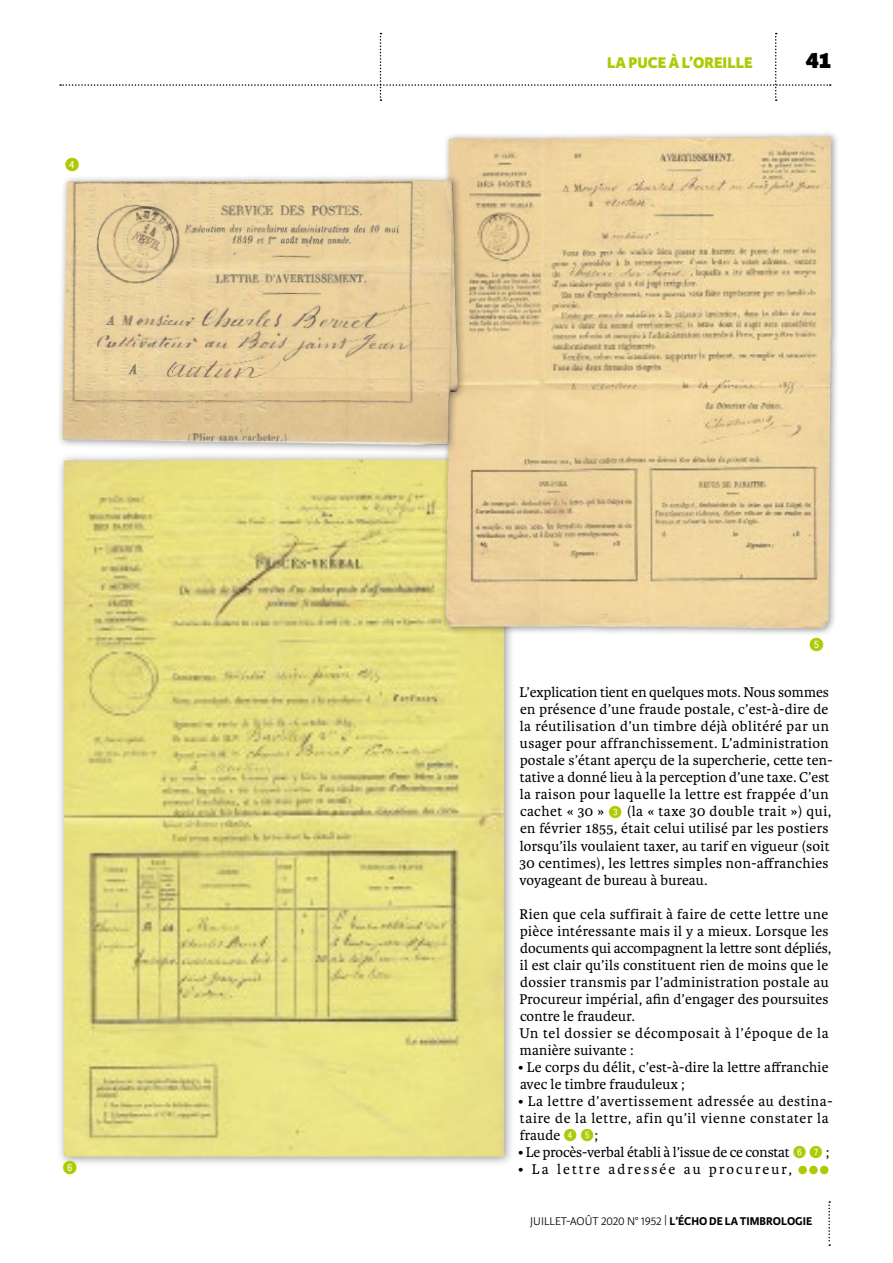
<style>
.page{position:relative;width:893px;height:1263px;background:#fff}
.page>*{position:absolute;margin:0;border:0;box-sizing:border-box;transform-origin:0 0}
.t1{font:800 24px "Karmina Sans";color:#000}
.t2{font:18px "Fyra Numeric Circle Closed";color:#afca05}
.t3{font:800 16.5px "Karmina Sans";color:#afca05}
.t4{font:15px/17px "Karmina";letter-spacing:.015em;color:#000}
.t5{font:15px/17px "Karmina";letter-spacing:.04em;color:#000}
.t6{font:15px "Karmina";letter-spacing:-.005em;color:#000}
.t7{font:15px "Karmina";letter-spacing:.14em;color:#000}
.t8{font:300 12px "Karmina Sans";color:#000}
.s1{font-family:"Fyra Numeric Circle Closed";font-size:16.5px;color:#afca05}
.s2{font-weight:700}
</style>
<div class="page">
<svg style="left:828px;top:1201px;width:2px;height:45px"></svg>
<svg style="left:60px;top:33px;width:771px;height:68px"></svg>
<div style="left:798px;top:1166px;width:9px;height:8px;background:#afca05;border-radius:50%"></div>
<div style="left:809px;top:1166px;width:9px;height:8px;background:#afca05;border-radius:50%"></div>
<div style="left:820px;top:1166px;width:8px;height:8px;background:#afca05;border-radius:50%"></div>
<div style="left:56px;top:452px;width:459px;height:715px;background:#000;opacity:.4"></div>
<img style="left:64px;top:459px;width:440px;height:698px">
<div style="left:440px;top:131px;width:399px;height:506px;background:#000;opacity:.4"></div>
<img style="left:445px;top:136px;width:387px;height:492px">
<div style="left:57px;top:174px;width:410px;height:280px;background:#000;opacity:.4"></div>
<img style="left:63px;top:180px;width:395px;height:266px">
<p class="t2" style="left:65px;top:154px;width:16px">4</p>
<p class="t2" style="left:63px;top:1157px;width:16px">6</p>
<p class="t3" style="left:607px;top:53px;width:147px">LA PUCE À L’OREILLE</p>
<h1 class="t1" style="left:806px;top:46px;width:27px">41</h1>
<p class="t2" style="left:809px;top:634px;width:16px">5</p>
<p class="t4" style="left:519px;top:684px;width:315px">L’explication tient en quelques mots. Nous sommes en présence d’une fraude postale, c’est-à-dire de la réutilisation d’un timbre déjà oblitéré par un usager pour affranchissement. L’administration postale s’étant aperçu de la supercherie, cette ten&shy;tative a donné lieu à la perception d’une taxe. C’est la raison pour laquelle la lettre est frappée d’un cachet « 30 » <span class="s1">3</span> (la « taxe 30 double trait ») qui, en février 1855, était celui utilisé par les postiers lorsqu’ils voulaient taxer, au tarif en vigueur (soit 30 centimes), les lettres simples non-affranchies voyageant de bureau à bureau.</p>
<p class="t4" style="left:519px;top:905px;width:314px">Rien que cela suffirait à faire de cette lettre une pièce intéressante mais il y a mieux. Lorsque les documents qui accompagnent la lettre sont dépliés, il est clair qu’ils constituent rien de moins que le dossier transmis par l’administration postale au Procureur impérial, afin d’engager des poursuites contre le fraudeur.<br>Un tel dossier se décomposait à l’époque de la manière suivante :</p>
<p class="t4" style="left:518px;top:1058px;width:312px">• Le corps du délit, c’est-à-dire la lettre affranchie avec le timbre frauduleux ;</p>
<p class="t5" style="left:518px;top:1092px;width:316px">• La lettre d’avertissement adressée au destina&shy;taire de la lettre, afin qu’il vienne constater la fraude <span class="s1">4 5</span>;</p>
<p class="t6" style="left:518px;top:1143px;width:313px">• Le procès-verbal établi à l’issue de ce constat <span class="s1">6 7</span> ;</p>
<p class="t7" style="left:518px;top:1160px;width:275px">• La lettre adressée au procureur,</p>
<p class="t8" style="left:530px;top:1214px;width:283px">JUILLET-AOÛT 2020 N° 1952 | <span class="s2">L’ÉCHO DE LA TIMBROLOGIE</span></p>
</div>
